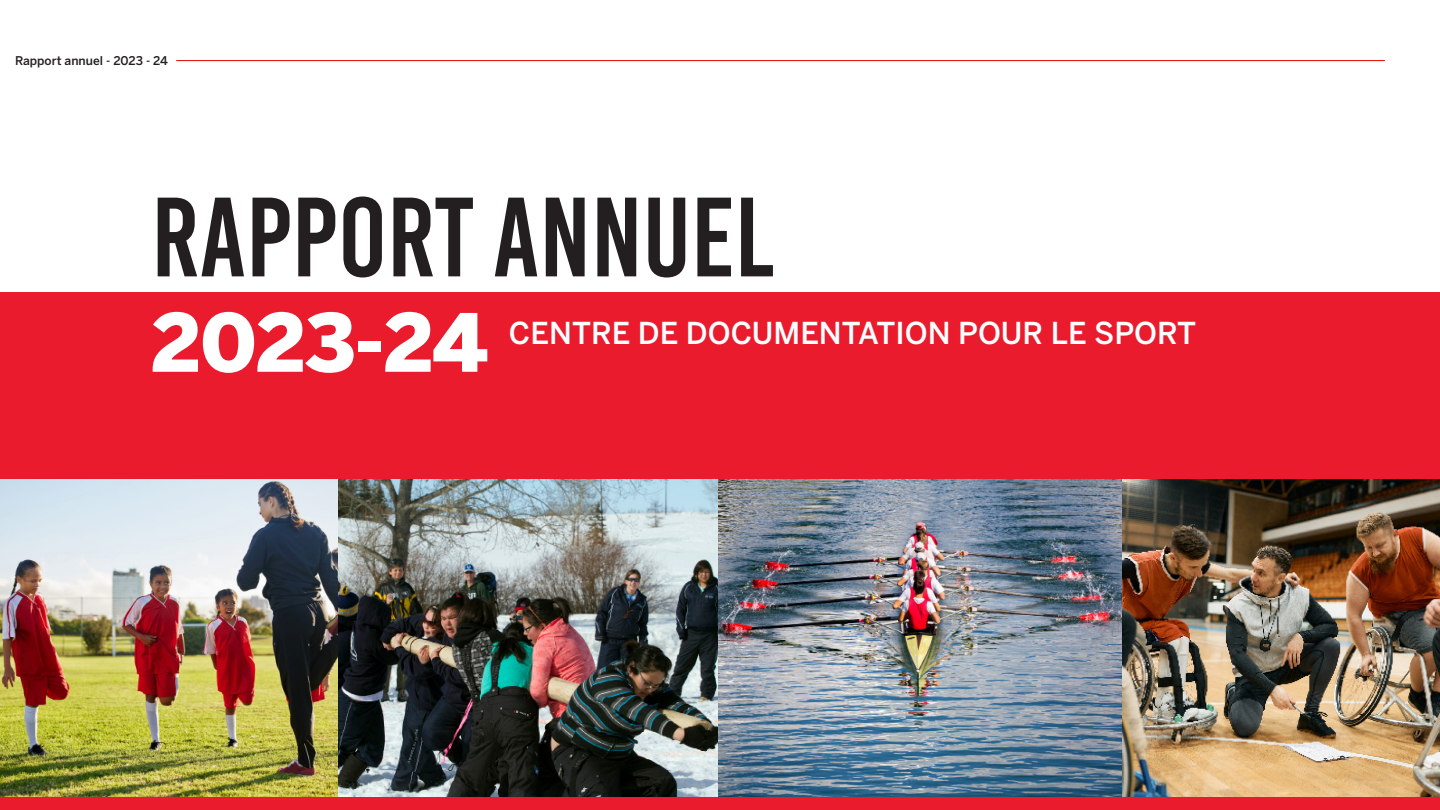
<style>
.page{position:relative;width:1440px;height:810px;background:#fff}
.page>*{position:absolute;margin:0;border:0;box-sizing:border-box;transform-origin:0 0}
._60pt_Size_Align_Left{font:112.5px "Bebas Kai";color:#231f20}
._60pt_Size_Align_Left-2{font:900 79.5px "Benton Sans";letter-spacing:-.01em;color:#fff}
.t1{font:500 30px "Benton Sans";color:#fff}
._10pt_Size_Align_Left__Roboto{font:500 12px "Benton Sans";color:#231f20}
</style>
<div class="page">
<div style="left:0;top:293px;width:1440px;height:517px;background:#ea1b2d"></div>
<hr style="left:176px;top:60px;width:1209px;height:1px;background:#e10600">
<img style="left:0;top:479px;width:338px;height:317px">
<img style="left:338px;top:479px;width:381px;height:317px">
<img style="left:719px;top:479px;width:721px;height:317px">
<p class="_10pt_Size_Align_Left__Roboto" style="left:15px;top:53px;width:155px">Rapport annuel - 2023 - 24</p>
<p class="_60pt_Size_Align_Left" style="left:151px;top:177px;width:624px">RAPPORT ANNUEL</p>
<p class="_60pt_Size_Align_Left-2" style="left:151px;top:295px;width:338px">2023-24</p>
<p class="t1" style="left:509px;top:315px;width:689px">CENTRE DE DOCUMENTATION POUR LE SPORT</p>
</div>
